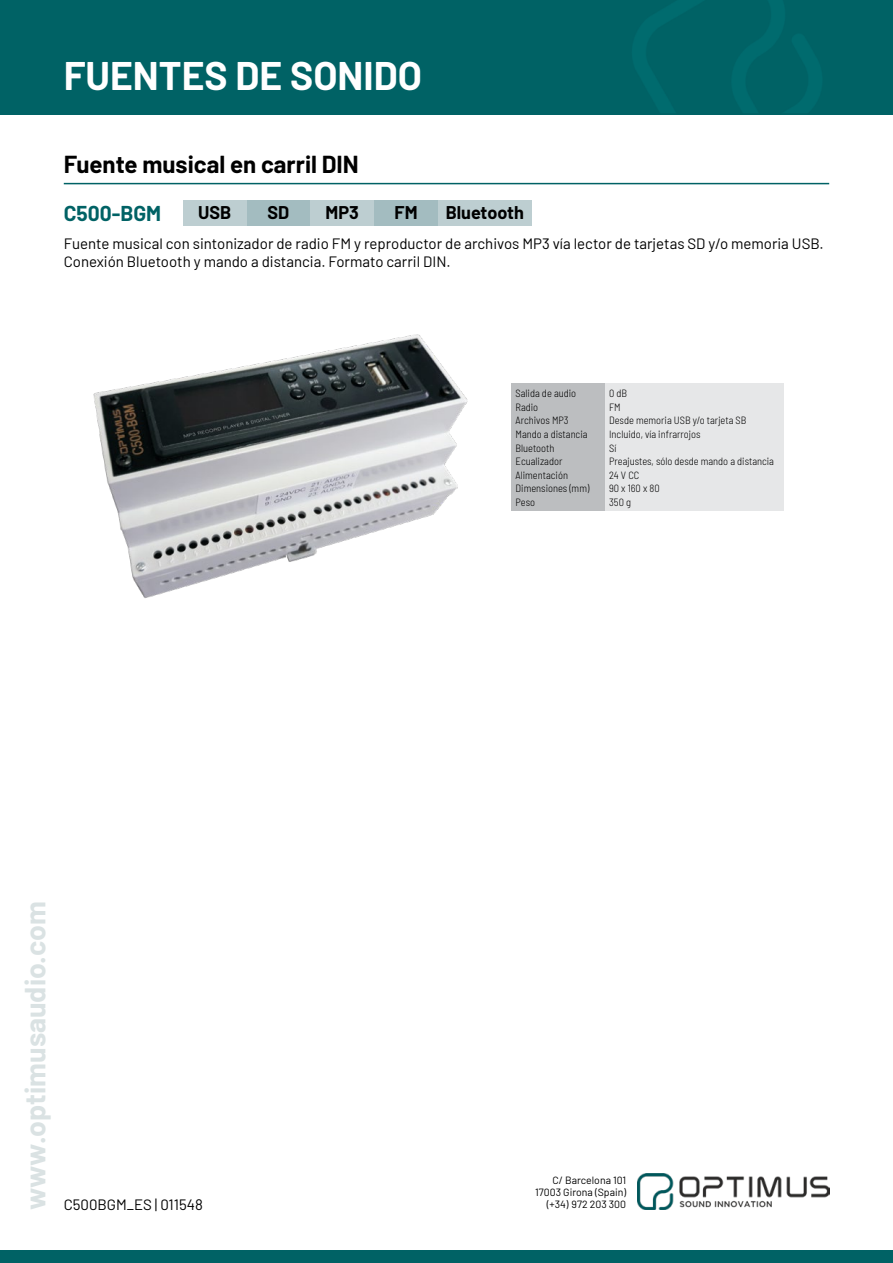
<style>
.page{position:relative;width:893px;height:1263px;background:#fff}
.page>*{position:absolute;margin:0;border:0;box-sizing:border-box;transform-origin:0 0}
.t1{font:700 39px "Barlow";color:#fff}
.t2{font:700 28.5px "Barlow";color:#dae2e3}
.t3{font:700 24px "Barlow";color:#000}
.t4{font:700 21px "Barlow";color:#006265}
.t5{font:700 18px "Barlow";color:#000}
.t6{font:15px/18px "Barlow";color:#000}
.t7{font:300 semi-condensed 10.5px/13.5px "Barlow";color:#000}
.t8{font:10.5px/12px "Barlow";color:#000;text-align:right}
</style>
<div class="page">
<div style="left:0;top:0;width:893px;height:115px;background:#006265"></div>
<img style="left:638px;top:1174px;width:191px;height:35px">
<div style="left:0;top:1250px;width:893px;height:13px;background:#006265"></div>
<hr style="left:64px;top:183px;width:765px;height:1px;background:#006265">
<div style="left:511px;top:383px;width:94px;height:127px;background:#bcbec0"></div>
<div style="left:605px;top:383px;width:178px;height:127px;background:#e6e7e8"></div>
<img style="left:93px;top:334px;width:375px;height:264px">
<div style="left:183px;top:200px;width:64px;height:25px;background:#bdced1"></div>
<div style="left:247px;top:200px;width:63px;height:25px;background:#a3bcc0"></div>
<div style="left:310px;top:200px;width:64px;height:25px;background:#bdced1"></div>
<div style="left:374px;top:200px;width:64px;height:25px;background:#a3bcc0"></div>
<div style="left:438px;top:200px;width:93px;height:25px;background:#bdced1"></div>
<h1 class="t1" style="left:64px;top:47px;width:360px">FUENTES DE SONIDO</h1>
<h3 class="t3" style="left:64px;top:146px;width:297px">Fuente musical en carril DIN</h3>
<h3 class="t4" style="left:64px;top:198px;width:99px">C500-BGM</h3>
<h3 class="t5" style="left:198px;top:200px;width:35px">USB</h3>
<h3 class="t5" style="left:268px;top:200px;width:23px">SD</h3>
<h3 class="t5" style="left:326px;top:200px;width:35px">MP3</h3>
<h3 class="t5" style="left:395px;top:200px;width:24px">FM</h3>
<h3 class="t5" style="left:446px;top:200px;width:80px">Bluetooth</h3>
<h3 class="t6" style="left:64px;top:233px;width:761px">Fuente musical con sintonizador de radio FM y reproductor de archivos MP3 vía lector de tarjetas SD y/o memoria USB.<br>Conexión Bluetooth y mando a distancia. Formato carril DIN.</h3>
<p class="t7" style="left:516px;top:386px;width:75px">Salida de audio<br>Radio<br>Archivos MP3<br>Mando a distancia<br>Bluetooth<br>Ecualizador<br>Alimentación<br>Dimensiones (mm)<br>Peso</p>
<p class="t7" style="left:609px;top:386px;width:166px">0 dB<br>FM<br>Desde memoria USB y/o tarjeta SB<br>Incluido, vía infrarrojos<br>Sí<br>Preajustes, sólo desde mando a distancia<br>24 V CC<br>90 x 160 x 80<br>350 g</p>
<h2 class="t2" style="left:14px;top:1210px;width:310px;rotate:-90deg">www.optimusaudio.com</h2>
<p class="t8" style="left:535px;top:1173px;width:92px">C/ Barcelona 101<br>17003 Girona (Spain)</p>
<h3 class="t6" style="left:64px;top:1194px;width:141px">C500BGM_ES | 011548</h3>
<p class="t8" style="left:547px;top:1197px;width:81px">(+34) 972 203 300</p>
</div>
